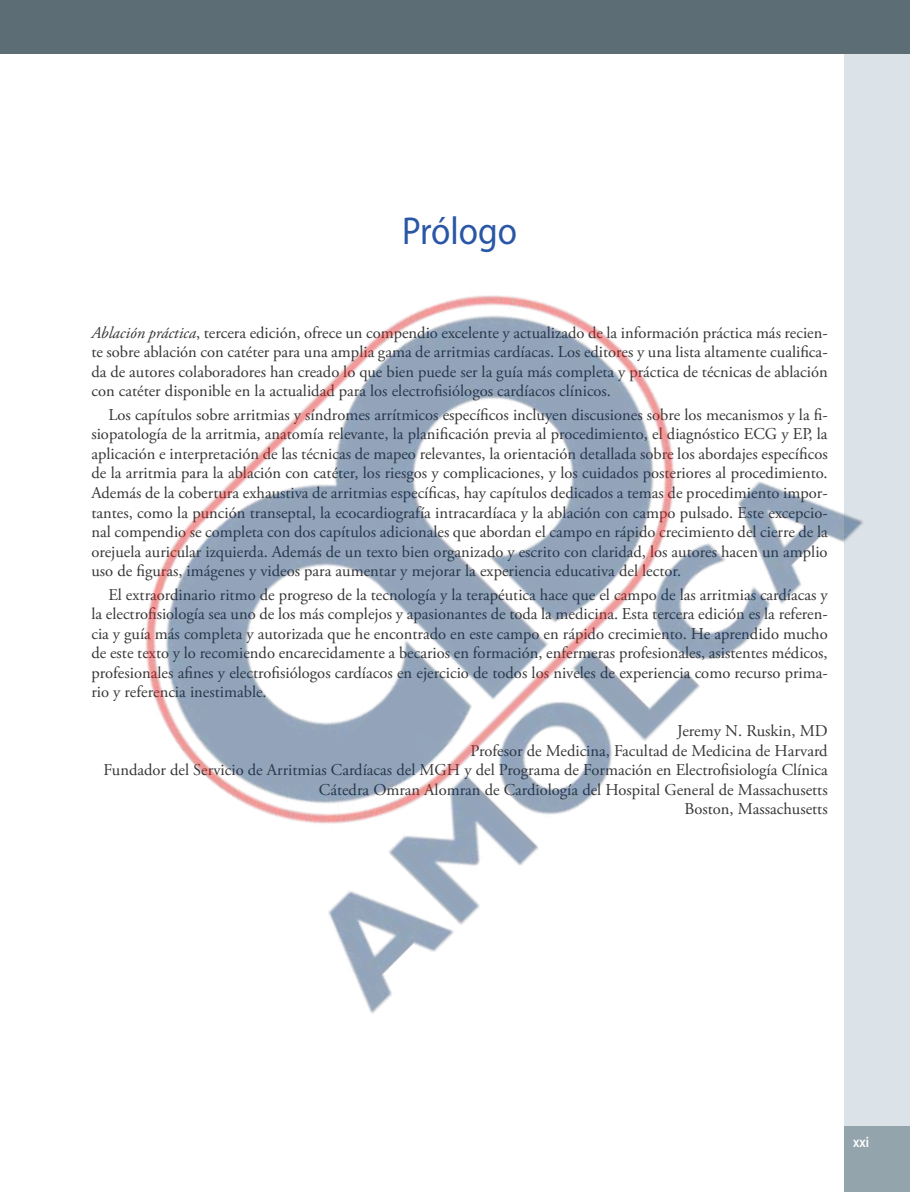
<style>
.page{position:relative;width:910px;height:1192px;background:#fff}
.page>*{position:absolute;margin:0;border:0;box-sizing:border-box;transform-origin:0 0}
.t1{font:39px "Myriad Pro";color:#2957a5;scale:.9 1}
.t2{font:16.5px/19.5px "Adobe Garamond Pro";color:#373535;text-align:justify}
.t3{font:600 15px "Myriad Pro";color:#fff;scale:.85 1}
.s1{font-style:italic}
</style>
<div class="page">
<div style="left:844px;top:0;width:65px;height:1192px;background:#dbe3e8"></div>
<div style="left:844px;top:1125px;width:65px;height:67px;background:#94a4ad"></div>
<div style="left:0;top:0;width:909px;height:53px;background:#5d6d76"></div>
<img style="left:145px;top:295px;width:718px;height:719px">
<h1 class="t1" style="left:402px;top:207px;width:129px">Prólogo</h1>
<p class="t2" style="left:91px;top:323px;width:737px"><span class="s1">Ablación práctica</span>, tercera edición, ofrece un compendio excelente y actualizado de la información práctica más recien&shy;te sobre ablación con catéter para una amplia gama de arritmias cardíacas. Los editores y una lista altamente cualifica&shy;da de autores colaboradores han creado lo que bien puede ser la guía más completa y práctica de técnicas de ablación con catéter disponible en la actualidad para los electrofisiólogos cardíacos clínicos.</p>
<p class="t2" style="left:91px;top:405px;width:737px;text-align:left;text-indent:17px">Los capítulos sobre arritmias y síndromes arrítmicos específicos incluyen discusiones sobre los mecanismos y la fi&shy;siopatología de la arritmia, anatomía relevante, la planificación previa al procedimiento, el diagnóstico ECG y EP, la aplicación e interpretación de las técnicas de mapeo relevantes, la orientación detallada sobre los abordajes específicos de la arritmia para la ablación con catéter, los riesgos y complicaciones, y los cuidados posteriores al procedimiento.<br>Además de la cobertura exhaustiva de arritmias específicas, hay capítulos dedicados a temas de procedimiento impor&shy;tantes, como la punción transeptal, la ecocardiografía intracardíaca y la ablación con campo pulsado. Este excepcio&shy;nal compendio se completa con dos capítulos adicionales que abordan el campo en rápido crecimiento del cierre de la orejuela auricular izquierda. Además de un texto bien organizado y escrito con claridad, los autores hacen un amplio uso de figuras, imágenes y videos para aumentar y mejorar la experiencia educativa del lector.</p>
<p class="t2" style="left:91px;top:585px;width:737px;text-indent:17px">El extraordinario ritmo de progreso de la tecnología y la terapéutica hace que el campo de las arritmias cardíacas y la electrofisiología sea uno de los más complejos y apasionantes de toda la medicina. Esta tercera edición es la referen&shy;cia y guía más completa y autorizada que he encontrado en este campo en rápido crecimiento. He aprendido mucho de este texto y lo recomiendo encarecidamente a becarios en formación, enfermeras profesionales, asistentes médicos, profesionales afines y electrofisiólogos cardíacos en ejercicio de todos los niveles de experiencia como recurso prima&shy;rio y referencia inestimable.</p>
<p class="t2" style="left:103px;top:722px;width:725px;text-align:right">Jeremy N. Ruskin, MD<br>Profesor de Medicina, Facultad de Medicina de Harvard<br>Fundador del Servicio de Arritmias Cardíacas del MGH y del Programa de Formación en Electrofisiología Clínica Cátedra Omran Alomran de Cardiología del Hospital General de Massachusetts<br>Boston, Massachusetts</p>
<p class="t3" style="left:852px;top:1132px;width:20px">xxi</p>
</div>
